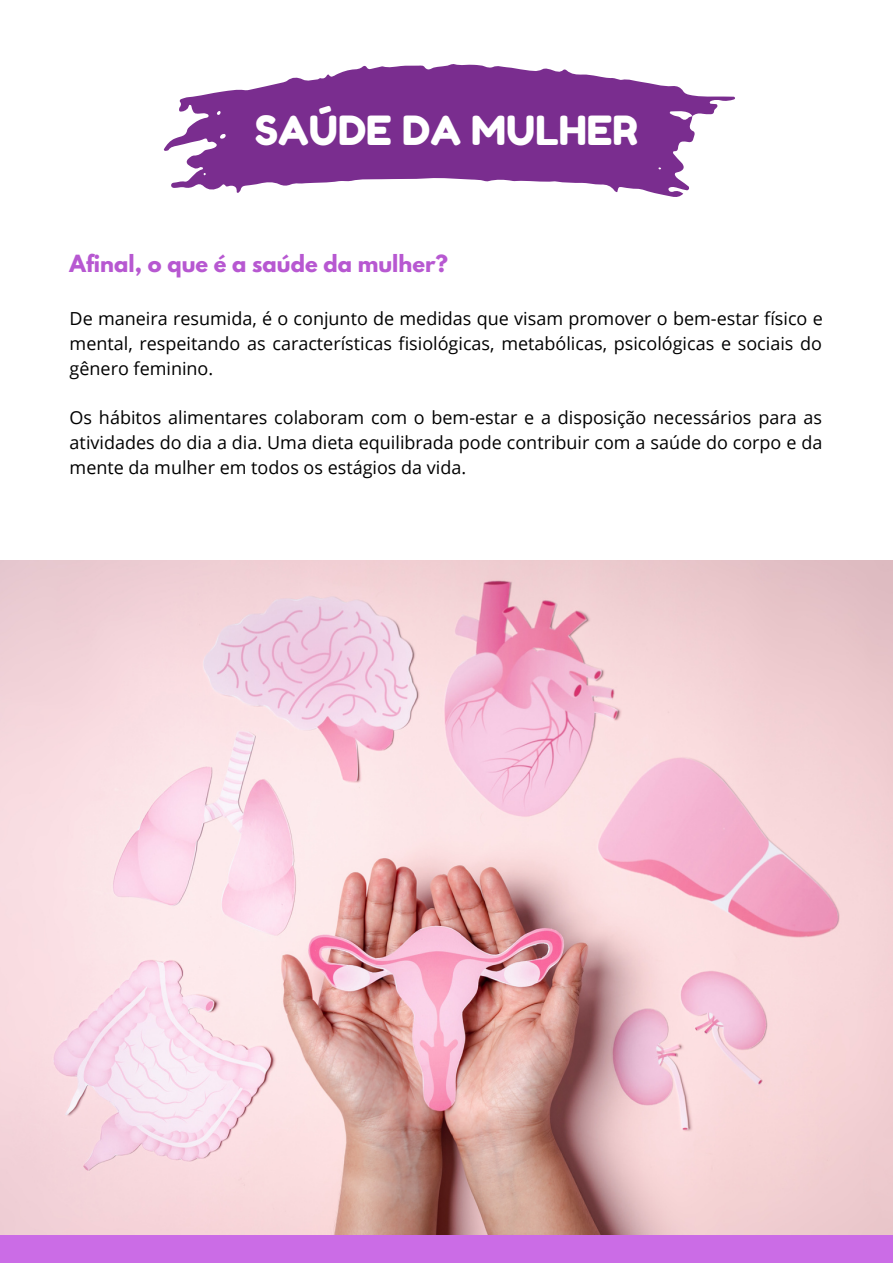
<style>
.page{position:relative;width:893px;height:1264px;background:#fff}
.page>*{position:absolute;margin:0;border:0;box-sizing:border-box;transform-origin:0 0}
.t1{font:40.2px "Fredoka One";color:#fff}
.t2{font:700 21px "League Spartan";color:#b758d1}
.t3{font:18px/24.8px "Open Sans";color:#000;text-align:justify}
</style>
<div class="page">
<div style="left:0;top:1234px;width:892px;height:28px;background:#cb6ce6"></div>
<svg style="left:163px;top:64px;width:572px;height:133px;fill:#7a2d8f"></svg>
<img style="left:0;top:560px;width:892px;height:674px">
<h1 class="t1" style="left:255px;top:106px;width:384px">SAÚDE DA MULHER</h1>
<p class="t2" style="left:70px;top:253px;width:380px">Afinal, o que é a saúde da mulher?</p>
<p class="t3" style="left:70px;top:306px;width:754px">De maneira resumida, é o conjunto de medidas que visam promover o bem-estar físico e mental, respeitando as características fisiológicas, metabólicas, psicológicas e sociais do gênero feminino.</p>
<p class="t3" style="left:70px;top:405px;width:754px">Os hábitos alimentares colaboram com o bem-estar e a disposição necessários para as atividades do dia a dia. Uma dieta equilibrada pode contribuir com a saúde do corpo e da mente da mulher em todos os estágios da vida.</p>
</div>
